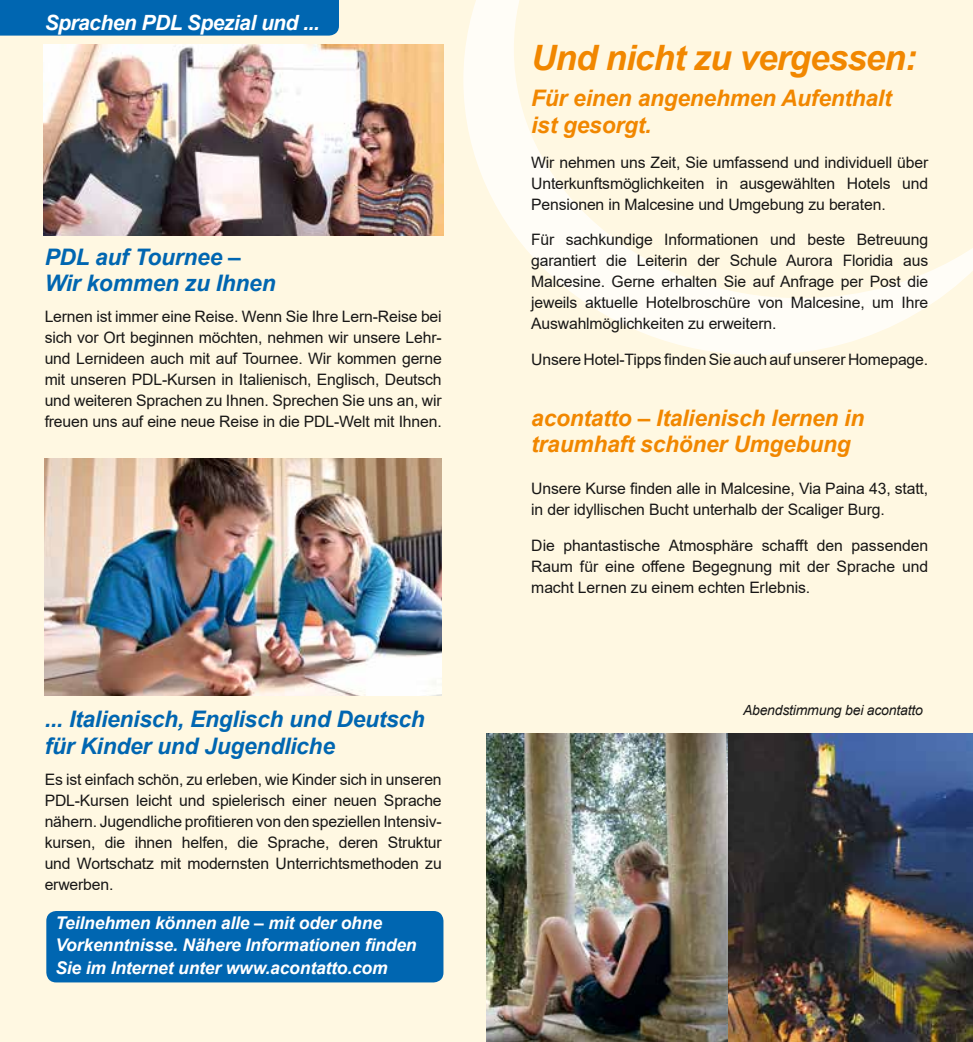
<style>
.page{position:relative;width:973px;height:1042px;background:#fff}
.page>*{position:absolute;margin:0;border:0;box-sizing:border-box;transform-origin:0 0}
.t1{font:italic 700 35px "Arial";letter-spacing:-.025em;color:#f18700}
.t2{font:italic 700 22.75px/26.2px "Arial";letter-spacing:-.01em;color:#f18700}
.t3{font:italic 700 22.75px/26.2px "Arial";letter-spacing:-.01em;color:#0066b1}
.t4{font:italic 700 21px "Arial";letter-spacing:-.025em;color:#fff}
.t5{font:italic 700 17.5px/22.8px "Arial";letter-spacing:-.01em;color:#fff}
.t6{font:15.75px/21px "Arial";letter-spacing:-.01em;color:#181716;text-align:justify}
.t7{font:italic 14px "Arial";letter-spacing:-.015em;color:#181716}
</style>
<div class="page">
<div style="left:0;top:0;width:972px;height:1042px;background:#fff8e2"></div>
<svg style="left:463px;top:0;width:509px;height:355px"></svg>
<img style="left:45px;top:458px;width:396px;height:238px">
<img style="left:727px;top:733px;width:245px;height:309px">
<div style="left:46px;top:911px;width:397px;height:71px;background:#0066b1;border-radius:10px"></div>
<img style="left:44px;top:45px;width:399px;height:190px">
<img style="left:486px;top:733px;width:241px;height:309px">
<div style="left:0;top:0;width:339px;height:36px;background:#0066b1"></div>
<h3 class="t4" style="left:45px;top:9px;width:276px">Sprachen PDL Spezial und ...</h3>
<h2 class="t3" style="left:45px;top:244px;width:232px">PDL auf Tournee –<br>Wir kommen zu Ihnen</h2>
<p class="t6" style="left:45px;top:306px;width:398px">Lernen ist immer eine Reise. Wenn Sie Ihre Lern-Reise bei sich vor Ort beginnen möchten, nehmen wir unsere Lehr&shy;und Lernideen auch mit auf Tournee. Wir kommen gerne mit unseren PDL-Kursen in Italienisch, Englisch, Deutsch und weiteren Sprachen zu Ihnen. Sprechen Sie uns an, wir freuen uns auf eine neue Reise in die PDL-Welt mit Ihnen.</p>
<h2 class="t3" style="left:45px;top:707px;width:381px">... Italienisch, Englisch und Deutsch für Kinder und Jugendliche</h2>
<p class="t6" style="left:45px;top:768px;width:398px">Es ist einfach schön, zu erleben, wie Kinder sich in unseren PDL-Kursen leicht und spielerisch einer neuen Sprache nähern. Jugendliche profitieren von den speziellen Intensiv&shy;kursen, die ihnen helfen, die Sprache, deren Struktur und Wortschatz mit modernsten Unterrichtsmethoden zu erwerben.</p>
<p class="t5" style="left:55px;top:911px;width:362px">Teilnehmen können alle – mit oder ohne<br>Vorkenntnisse. Nähere Informationen finden<br>Sie im Internet unter www.acontatto.com</p>
<h1 class="t1" style="left:531px;top:34px;width:387px">Und nicht zu vergessen:</h1>
<h2 class="t2" style="left:531px;top:86px;width:362px">Für einen angenehmen Aufenthalt ist gesorgt.</h2>
<p class="t6" style="left:531px;top:151px;width:398px">Wir nehmen uns Zeit, Sie umfassend und individuell über Unterkunftsmöglichkeiten in ausgewählten Hotels und Pensionen in Malcesine und Umgebung zu beraten.</p>
<p class="t6" style="left:531px;top:229px;width:398px">Für sachkundige Informationen und beste Betreuung garantiert die Leiterin der Schule Aurora Floridia aus Malcesine. Gerne erhalten Sie auf Anfrage per Post die jeweils aktuelle Hotelbroschüre von Malcesine, um Ihre Auswahlmöglichkeiten zu erweitern.</p>
<p class="t6" style="left:531px;top:349px;width:398px">Unsere Hotel-Tipps finden Sie auch auf unserer Homepage.</p>
<h2 class="t2" style="left:531px;top:405px;width:334px">acontatto – Italienisch lernen in traumhaft schöner Umgebung</h2>
<p class="t6" style="left:531px;top:478px;width:398px">Unsere Kurse finden alle in Malcesine, Via Paina 43, statt, in der idyllischen Bucht unterhalb der Scaliger Burg.</p>
<p class="t6" style="left:531px;top:535px;width:398px">Die phantastische Atmosphäre schafft den passenden Raum für eine offene Begegnung mit der Sprache und macht Lernen zu einem echten Erlebnis.</p>
<p class="t7" style="left:742px;top:701px;width:181px">Abendstimmung bei acontatto</p>
</div>
